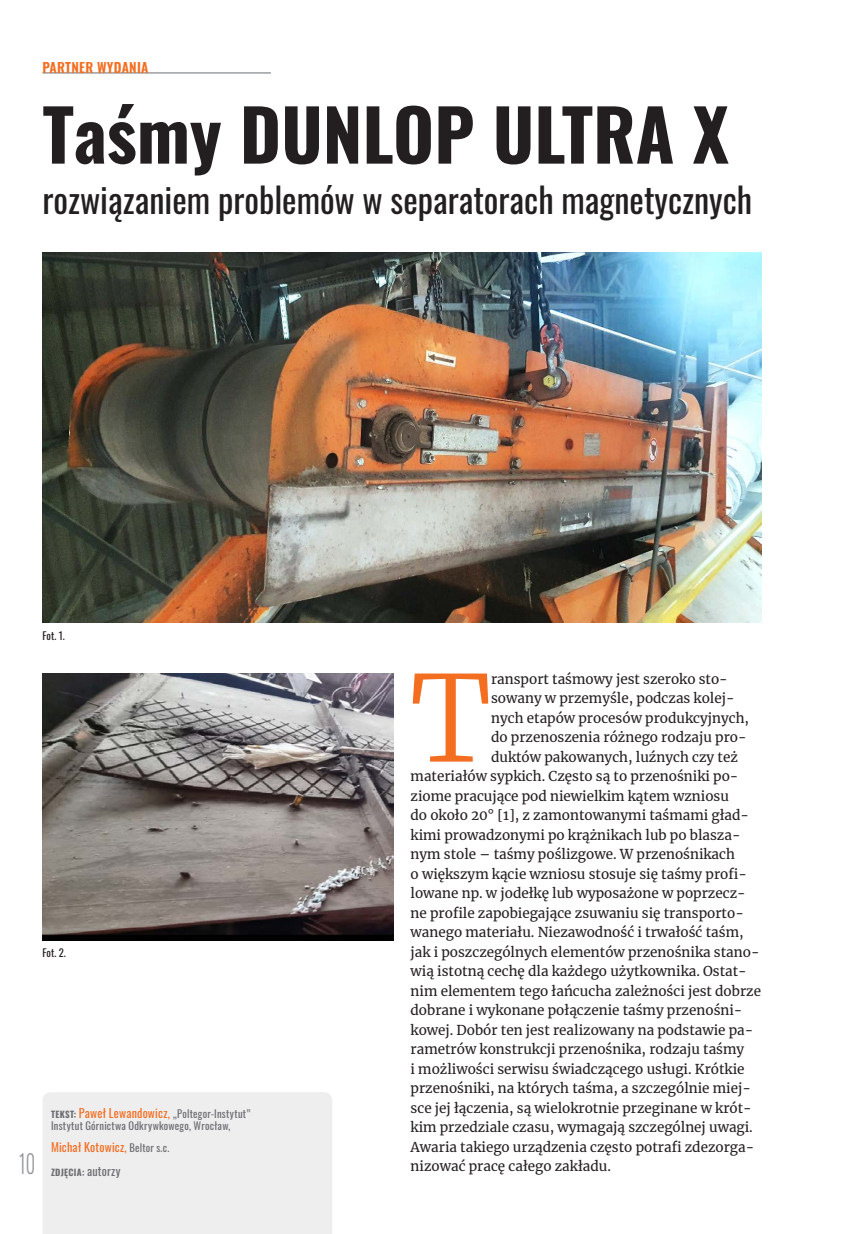
<style>
.page{position:relative;width:868px;height:1234px;background:#fff}
.page>*{position:absolute;margin:0;border:0;box-sizing:border-box;transform-origin:0 0}
.t1{font:300 118.5px "Merriweather";color:#f36e21}
.t2{font:700 70.65px "Oswald";color:#231f20}
.t3{font:34.35px "Oswald";color:#231f20}
.t4{font:300 25.5px "Oswald";color:#939598;scale:.71 1}
.t5{font:13.5px "Merriweather";color:#231f20}
.t6{font:600 13.5px "Oswald";letter-spacing:.02em;color:#f36e21}
.t7{font:12px "Oswald";letter-spacing:.015em;color:#f36e21}
.t8{font:10.5px/12px "Oswald";letter-spacing:.025em;color:#6c6d70}
.t9{font:10.5px "Oswald";color:#231f20}
.t10{font:700 9px "Oswald";letter-spacing:.035em;color:#6c6d70}
.s1{font-weight:700;font-size:9px}
.s2{font-size:12px;color:#f36e21}
.s3{font-size:10.5px;color:#6c6d70}
.s4{font-weight:400;font-size:12px}
</style>
<div class="page">
<hr style="left:43px;top:73px;width:228px;height:1px;background:#6c6d70">
<div style="left:43px;top:1092px;width:289px;height:141px;background:#eeeeef"></div>
<img style="left:43px;top:252px;width:718px;height:370px">
<img style="left:43px;top:673px;width:350px;height:267px">
<p class="t6" style="left:43px;top:60px;width:107px">PARTNER WYDANIA</p>
<h2 class="t2" style="left:43px;top:98px;width:688px">TAŚMY DUNLOP ULTRA X</h2>
<h3 class="t3" style="left:43px;top:169px;width:711px">rozwiązaniem problemów w separatorach magnetycznych</h3>
<p class="t9" style="left:43px;top:626px;width:24px">Fot. 1.</p>
<p class="t9" style="left:43px;top:943px;width:25px">Fot. 2.</p>
<h3 class="t4" style="left:19px;top:1140px;width:24px">10</h3>
<p class="t8" style="left:51px;top:1106px;width:201px"><span class="s1">TEKST:</span> <span class="s2">Paweł Lewandowicz,</span> „Poltegor-Instytut”<br>Instytut Górnictwa Odkrywkowego, Wrocław,</p>
<p class="t7" style="left:51px;top:1136px;width:120px">Michał Kotowicz, <span class="s3">Beltor s.c.</span></p>
<p class="t10" style="left:51px;top:1167px;width:71px">ZDJĘCIA: <span class="s4">autorzy</span></p>
<h1 class="t1" style="left:410px;top:636px;width:82px">T</h1>
<p class="t5" style="left:491px;top:669px;width:238px">ransport taśmowy jest szeroko sto-</p>
<p class="t5" style="left:491px;top:688px;width:245px">sowany w przemyśle, podczas kolej-</p>
<p class="t5" style="left:491px;top:708px;width:259px">nych etapów procesów produkcyjnych,</p>
<p class="t5" style="left:491px;top:727px;width:257px">do przenoszenia różnego rodzaju pro-</p>
<p class="t5" style="left:491px;top:747px;width:248px">duktów pakowanych, luźnych czy też</p>
<p class="t5" style="left:410px;top:766px;width:329px">materiałów sypkich. Często są to przenośniki po-</p>
<p class="t5" style="left:410px;top:786px;width:320px">ziome pracujące pod niewielkim kątem wzniosu</p>
<p class="t5" style="left:410px;top:805px;width:340px">do około 20° [1], z zamontowanymi taśmami gład-</p>
<p class="t5" style="left:410px;top:825px;width:331px">kimi prowadzonymi po krążnikach lub po blasza-</p>
<p class="t5" style="left:410px;top:844px;width:326px">nym stole – taśmy poślizgowe. W przenośnikach</p>
<p class="t5" style="left:410px;top:864px;width:338px">o większym kącie wzniosu stosuje się taśmy profi-</p>
<p class="t5" style="left:410px;top:883px;width:336px">lowane np. w jodełkę lub wyposażone w poprzecz-</p>
<p class="t5" style="left:410px;top:903px;width:335px">ne profile zapobiegające zsuwaniu się transporto-</p>
<p class="t5" style="left:410px;top:922px;width:334px">wanego materiału. Niezawodność i trwałość taśm,</p>
<p class="t5" style="left:410px;top:942px;width:350px">jak i poszczególnych elementów przenośnika stano-</p>
<p class="t5" style="left:410px;top:961px;width:337px">wią istotną cechę dla każdego użytkownika. Ostat-</p>
<p class="t5" style="left:410px;top:981px;width:352px">nim elementem tego łańcucha zależności jest dobrze</p>
<p class="t5" style="left:410px;top:1000px;width:333px">dobrane i wykonane połączenie taśmy przenośni-</p>
<p class="t5" style="left:410px;top:1020px;width:344px">kowej. Dobór ten jest realizowany na podstawie pa-</p>
<p class="t5" style="left:410px;top:1039px;width:335px">rametrów konstrukcji przenośnika, rodzaju taśmy</p>
<p class="t5" style="left:410px;top:1059px;width:335px">i możliwości serwisu świadczącego usługi. Krótkie</p>
<p class="t5" style="left:410px;top:1078px;width:342px">przenośniki, na których taśma, a szczególnie miej-</p>
<p class="t5" style="left:410px;top:1098px;width:342px">sce jej łączenia, są wielokrotnie przeginane w krót-</p>
<p class="t5" style="left:410px;top:1117px;width:344px">kim przedziale czasu, wymagają szczególnej uwagi.</p>
<p class="t5" style="left:410px;top:1137px;width:345px">Awaria takiego urządzenia często potrafi zdezorga-</p>
<p class="t5" style="left:410px;top:1156px;width:202px">nizować pracę całego zakładu.</p>
</div>
